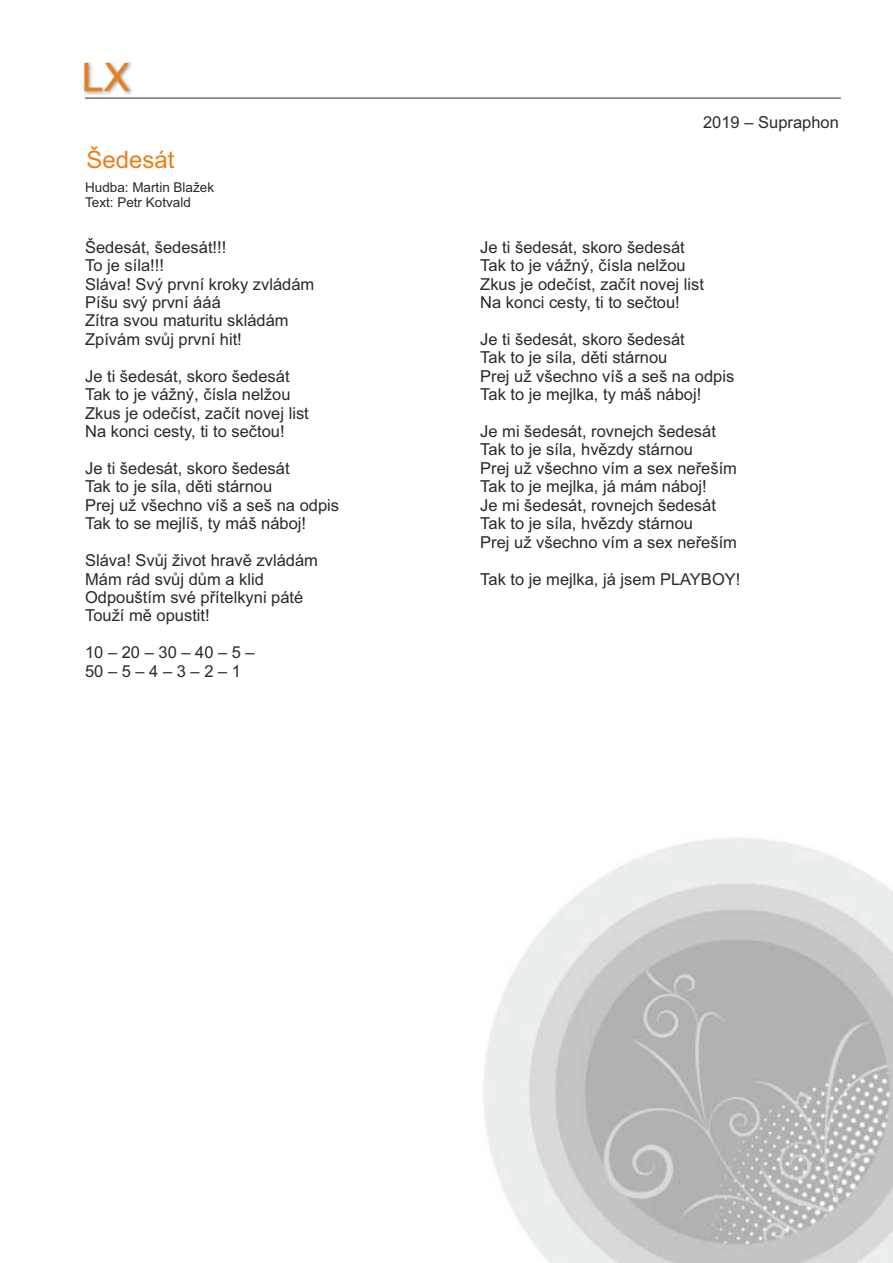
<style>
.page{position:relative;width:893px;height:1263px;background:#fff}
.page>*{position:absolute;margin:0;border:0;box-sizing:border-box;transform-origin:0 0}
.t1{font:39.15px "Arial";color:#ee7e19}
.t2{font:24px "Arial";color:#ee7e19}
.t3{font:16.5px/18.5px "Arial";color:#2a2a29}
.t4{font:13.5px/15.1px "Arial";color:#2a2a29}
</style>
<div class="page">
<hr style="left:85px;top:98px;width:756px;height:1px;background:#2a2a29">
<img style="left:483px;top:838px;width:410px;height:425px">
<img style="left:85px;top:62px;width:47px;height:32px">
<h1 class="t1" style="left:82px;top:63px;width:49px">LX</h1>
<h2 class="t2" style="left:86px;top:151px;width:90px">Šedesát</h2>
<p class="t4" style="left:85px;top:181px;width:131px">Hudba: Martin Blažek<br>Text: Petr Kotvald</p>
<p class="t3" style="left:85px;top:239px;width:231px">Šedesát, šedesát!!!<br>To je síla!!!<br>Sláva! Svý první kroky zvládám<br>Píšu svý první ááá<br>Zítra svou maturitu skládám<br>Zpívám svůj první hit!</p>
<p class="t3" style="left:85px;top:368px;width:225px">Je ti šedesát, skoro šedesát<br>Tak to je vážný, čísla nelžou<br>Zkus je odečíst, začít novej list<br>Na konci cesty, ti to sečtou!</p>
<p class="t3" style="left:85px;top:460px;width:256px">Je ti šedesát, skoro šedesát<br>Tak to je síla, děti stárnou<br>Prej už všechno víš a seš na odpis<br>Tak to se mejlíš, ty máš náboj!</p>
<p class="t3" style="left:85px;top:553px;width:234px">Sláva! Svůj život hravě zvládám<br>Mám rád svůj dům a klid<br>Odpouštím své přítelkyni páté<br>Touží mě opustit!</p>
<p class="t3" style="left:85px;top:645px;width:171px">10 – 20 – 30 – 40 – 5 –<br>50 – 5 – 4 – 3 – 2 – 1</p>
<p class="t3" style="left:703px;top:114px;width:137px">2019 – Supraphon</p>
<p class="t3" style="left:480px;top:239px;width:225px">Je ti šedesát, skoro šedesát<br>Tak to je vážný, čísla nelžou<br>Zkus je odečíst, začít novej list<br>Na konci cesty, ti to sečtou!</p>
<p class="t3" style="left:480px;top:331px;width:256px">Je ti šedesát, skoro šedesát<br>Tak to je síla, děti stárnou<br>Prej už všechno víš a seš na odpis<br>Tak to je mejlka, ty máš náboj!</p>
<p class="t3" style="left:480px;top:423px;width:258px">Je mi šedesát, rovnejch šedesát<br>Tak to je síla, hvězdy stárnou<br>Prej už všechno vím a sex neřeším<br>Tak to je mejlka, já mám náboj!<br>Je mi šedesát, rovnejch šedesát<br>Tak to je síla, hvězdy stárnou<br>Prej už všechno vím a sex neřeším</p>
<p class="t3" style="left:480px;top:571px;width:262px">Tak to je mejlka, já jsem PLAYBOY!</p>
</div>
